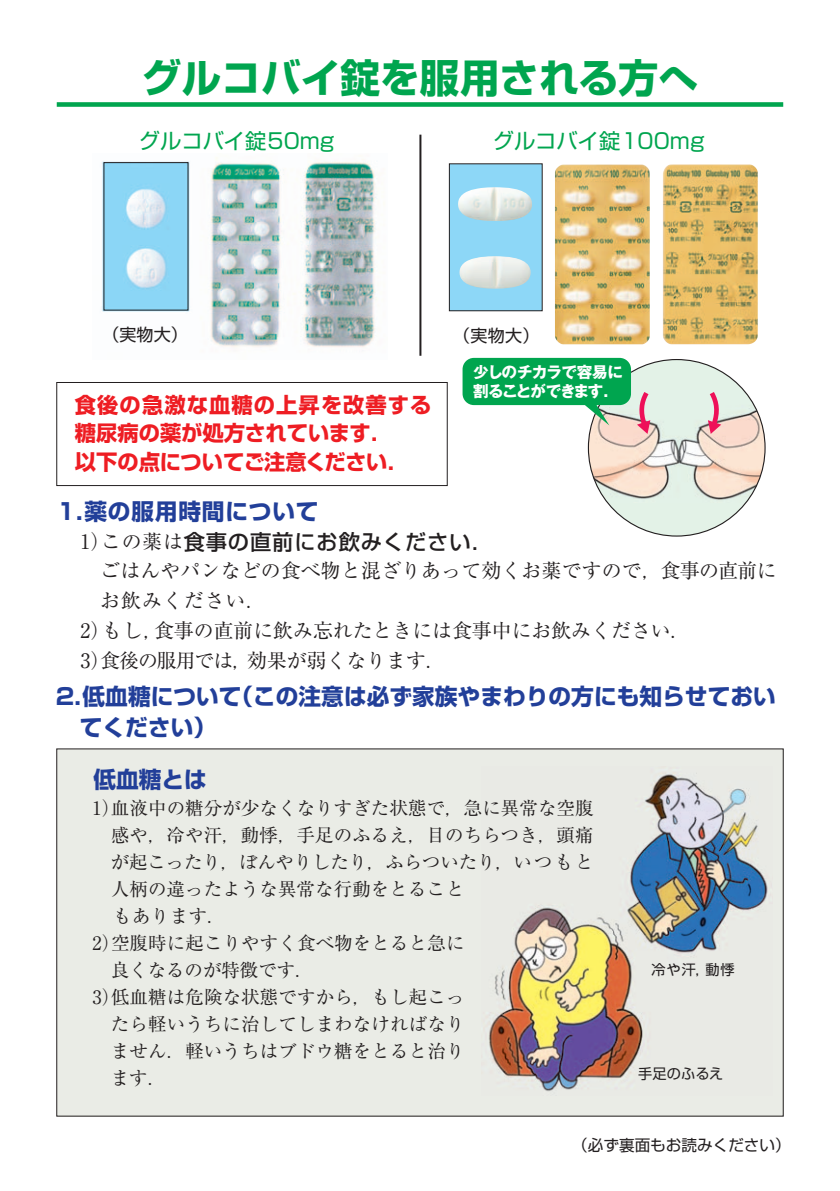
<style>
.page{position:relative;width:840px;height:1191px;background:#fff}
.page>*{position:absolute;margin:0;border:0;box-sizing:border-box;transform-origin:0 0}
.t1{font:39.6px "Shin Go Pr 5 Bold 90 pv RKSJ H";color:#00a54f}
.t2{font:22.6px/31px "Shin Go Pr 5 Bold 90 pv RKSJ H";color:#223f99}
.t3{font:22.6px "Shin Go Pr 5 Bold 90 pv RKSJ H";letter-spacing:.035em;color:#223f99}
.t4{font:21.2px/28.4px "Shin Go Pr 5 Bold 90 pv RKSJ H";color:#ee1d23}
.t5{font:21.2px "Shin Go Pr 5 Regular 90 pv RKSJ H";color:#00a54f}
.t6{font:21.2px "Shin Go Pr 6 Medium 90 pv RKSJ H";letter-spacing:.04em;color:#231f20}
.t7{font:19.8px "Ryumin Pr 5 Regular 90 pv RKSJ H";color:#231f20}
.t8{font:19.8px "Ryumin Pr 5 Regular 90 pv RKSJ H";letter-spacing:.05em;color:#231f20}
.t9{font:18.4px "Ryumin Pr 5 Regular 90 pv RKSJ H";letter-spacing:.005em;color:#231f20}
.t10{font:17px "Shin Go Pr 5 Regular 90 pv RKSJ H";letter-spacing:.01em;color:#231f20}
.t11{font:15.6px/18.4px "Gothic MB101 Pr 5 Bold 90 pv RKSJ H";letter-spacing:-.07em;color:#fff}
.t12{font:15.6px "Shin Go Pr 5 Regular 90 pv RKSJ H";color:#231f20}
.t13{font:14.2px "Shin Go Pr 5 Regular 90 pv RKSJ H";letter-spacing:.02em;color:#231f20}
.s1{font-family:"Ryumin Pr 5 Regular 90 pv RKSJ H";font-size:19.8px}
</style>
<div class="page">
<img style="left:102px;top:158px;width:275px;height:190px">
<div style="left:57px;top:749px;width:725px;height:367px;background:#eaece6"></div>
<img style="left:489px;top:773px;width:279px;height:319px">
<div style="left:57px;top:102px;width:725px;height:5px;background:#00a54f"></div>
<div style="left:56px;top:382px;width:391px;height:104px;border:1px solid #231f20"></div>
<hr style="left:419px;top:135px;width:2px;height:221px;background:#231f20">
<div style="left:449px;top:164px;width:93px;height:147px;background:#8dd7f7"></div>
<div style="left:448px;top:163px;width:94px;height:148px;border:1px solid #231f20"></div>
<img style="left:458px;top:187px;width:74px;height:34px">
<img style="left:459px;top:256px;width:71px;height:33px">
<img style="left:555px;top:164px;width:202px;height:180px">
<div style="left:588px;top:359px;width:176px;height:177px;background:#e3f2e7;border-radius:50%"></div>
<img style="left:589px;top:390px;width:175px;height:112px">
<svg style="left:636px;top:390px;width:16px;height:44px"></svg>
<svg style="left:705px;top:390px;width:15px;height:44px"></svg>
<svg style="left:462px;top:358px;width:168px;height:67px"></svg>
<h1 class="t1" style="left:142px;top:63px;width:557px">グルコバイ錠を服用される方へ</h1>
<p class="t5" style="left:139px;top:133px;width:197px">グルコバイ錠50mg</p>
<p class="t5" style="left:492px;top:133px;width:213px">グルコバイ錠100mg</p>
<p class="t10" style="left:102px;top:328px;width:87px">（実物大）</p>
<p class="t4" style="left:75px;top:394px;width:358px">食後の急激な血糖の上昇を改善する糖尿病の薬が処方されています．<br>以下の点についてご注意ください．</p>
<p class="t10" style="left:453px;top:329px;width:88px">（実物大）</p>
<p class="t11" style="left:473px;top:365px;width:151px">少しのチカラで容易に割ることができます．</p>
<p class="t3" style="left:57px;top:502px;width:263px">1.薬の服用時間について</p>
<p class="t6" style="left:80px;top:533px;width:413px"><span class="s1">1この薬は</span>食事の直前にお飲みください．</p>
<p class="t7" style="left:100px;top:563px;width:677px">ごはんやパンなどの食べ物と混ざりあって効くお薬ですので，食事の直前に</p>
<p class="t8" style="left:100px;top:593px;width:167px">お飲みください．</p>
<p class="t7" style="left:80px;top:623px;width:611px">2もし，食事の直前に飲み忘れたときには食事中にお飲みください．</p>
<p class="t7" style="left:80px;top:653px;width:366px">3食後の服用では，効果が弱くなります．</p>
<p class="t2" style="left:80px;top:684px;width:697px;text-indent:-24px">2.低血糖について（この注意は必ず家族やまわりの方にも知らせておいてください）</p>
<p class="t2" style="left:93px;top:767px;width:115px">低血糖とは</p>
<p class="t9" style="left:92px;top:801px;width:502px">1血液中の糖分が少なくなりすぎた状態で，急に異常な空腹</p>
<p class="t9" style="left:111px;top:828px;width:484px">感や，冷や汗，動悸，手足のふるえ，目のちらつき，頭痛</p>
<p class="t9" style="left:111px;top:855px;width:484px">が起こったり，ぼんやりしたり，ふらついたり，いつもと</p>
<p class="t9" style="left:111px;top:882px;width:355px">人柄の違ったような異常な行動をとること</p>
<p class="t9" style="left:113px;top:909px;width:114px">もあります．</p>
<p class="t9" style="left:92px;top:936px;width:373px">2空腹時に起こりやすく食べ物をとると急に</p>
<p class="t9" style="left:111px;top:963px;width:204px">良くなるのが特徴です．</p>
<p class="t9" style="left:92px;top:990px;width:373px">3低血糖は危険な状態ですから，もし起こっ</p>
<p class="t9" style="left:111px;top:1017px;width:355px">たら軽いうちに治してしまわなければなり</p>
<p class="t9" style="left:111px;top:1044px;width:355px">ません．軽いうちはブドウ糖をとると治り</p>
<p class="t9" style="left:111px;top:1071px;width:57px">ます．</p>
<p class="t13" style="left:651px;top:964px;width:85px">冷や汗，動悸</p>
<p class="t13" style="left:638px;top:1068px;width:87px">手足のふるえ</p>
<p class="t12" style="left:572px;top:1139px;width:220px">（必ず裏面もお読みください）</p>
</div>
